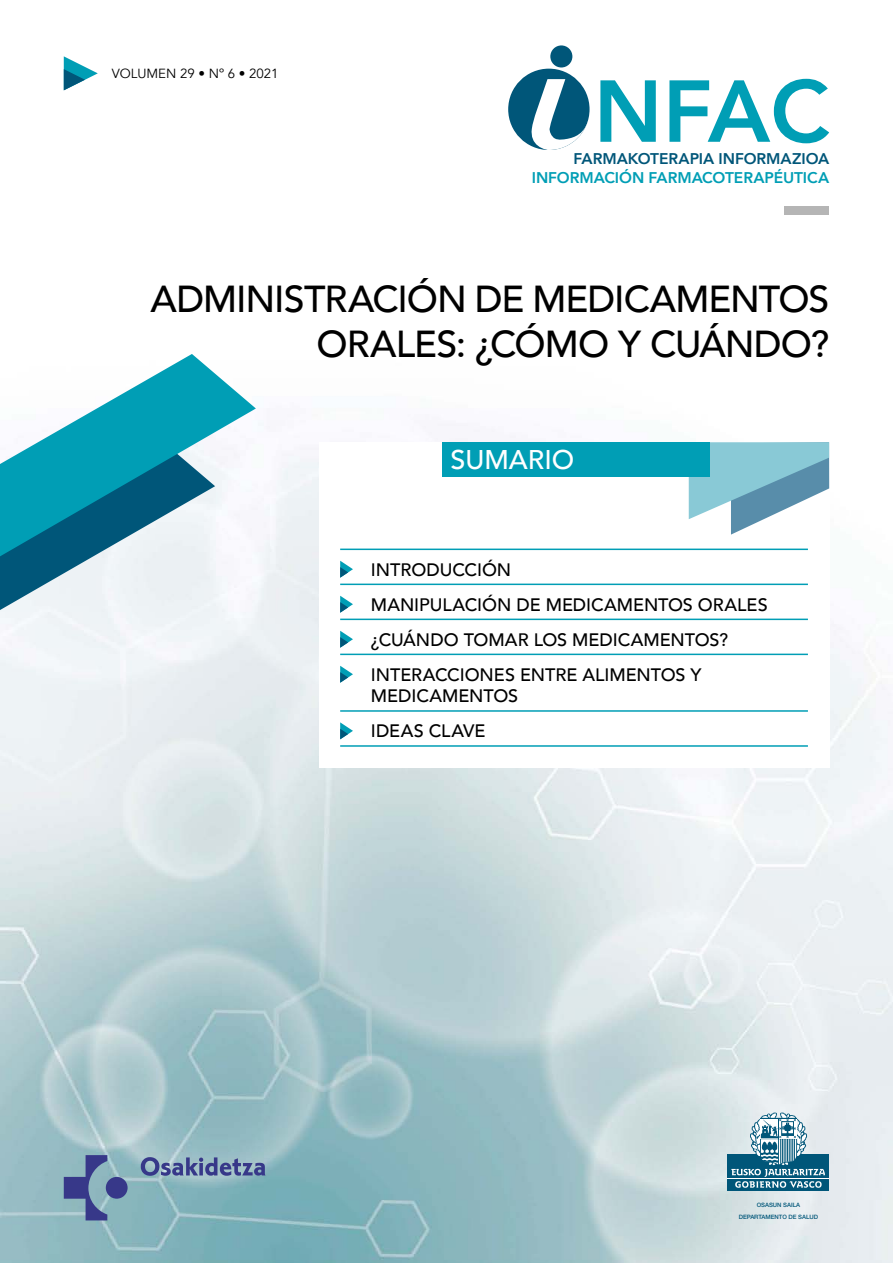
<style>
.page{position:relative;width:893px;height:1263px;background:#fff}
.page>*{position:absolute;margin:0;border:0;box-sizing:border-box;transform-origin:0 0}
.TITULO_PRINCIPAL{font:500 37.5px/45px "Avenir";letter-spacing:-.025em;color:#000;text-align:right}
.t1{font:500 27px "Avenir";color:#fff}
.SUMARIO{font:500 18px/21.6px "Avenir";letter-spacing:-.005em;color:#000}
.t2{font:800 15.45px "Avenir";letter-spacing:-.005em;color:#009eb5}
.t3{font:800 15.45px "Avenir";letter-spacing:-.005em;color:#005679}
.t4{font:13.2px "Avenir";color:#000}
.t5{font:500 6px/12px "Helvetica Neue";color:#005679;text-align:center}
</style>
<div class="page">
<img style="left:0;top:45px;width:893px;height:1218px">
<svg style="left:64px;top:56px;width:34px;height:34px"></svg>
<div style="left:784px;top:207px;width:45px;height:8px;background:#b5b5b5"></div>
<div style="left:508px;top:69px;width:82px;height:81px;background:#005679;border-radius:50%"></div>
<svg style="left:530px;top:79px;width:60px;height:71px"></svg>
<div style="left:550px;top:45px;width:22px;height:22px;background:#005679;border-radius:50%"></div>
<svg style="left:600px;top:80px;width:56px;height:62px"></svg>
<svg style="left:669px;top:79px;width:160px;height:64px"></svg>
<svg style="left:64px;top:1155px;width:43px;height:65px;background:#6c83a9"></svg>
<div style="left:106px;top:1177px;width:22px;height:22px;background:#373889;border-radius:50%"></div>
<svg style="left:141px;top:1157px;width:125px;height:19px;background:#7284ac"></svg>
<div style="left:728px;top:1154px;width:101px;height:37px;background:#005679"></div>
<hr style="left:728px;top:1178px;width:101px;height:1px;background:#fff">
<svg style="left:731px;top:1112px;width:94px;height:76px"></svg>
<svg style="left:0;top:556px;width:215px;height:54px;background:#b9d0da"></svg>
<svg style="left:0;top:354px;width:256px;height:202px"></svg>
<div style="left:319px;top:442px;width:510px;height:326px;background:#fff"></div>
<hr style="left:340px;top:549px;width:468px;height:1px;background:#009eb5">
<hr style="left:340px;top:584px;width:468px;height:1px;background:#009eb5">
<hr style="left:340px;top:619px;width:468px;height:1px;background:#009eb5">
<hr style="left:340px;top:654px;width:468px;height:1px;background:#009eb5">
<hr style="left:340px;top:710px;width:468px;height:2px;background:#009eb5">
<hr style="left:340px;top:745px;width:468px;height:2px;background:#009eb5">
<svg style="left:340px;top:561px;width:13px;height:17px"></svg>
<svg style="left:340px;top:596px;width:13px;height:17px"></svg>
<svg style="left:340px;top:631px;width:13px;height:17px"></svg>
<svg style="left:340px;top:666px;width:13px;height:17px"></svg>
<svg style="left:340px;top:722px;width:13px;height:17px"></svg>
<svg style="left:689px;top:442px;width:140px;height:93px"></svg>
<div style="left:442px;top:442px;width:268px;height:35px;background:#009eb5"></div>
<p class="t4" style="left:112px;top:66px;width:168px">VOLUMEN 29 • Nº 6 • 2021</p>
<p class="t3" style="left:574px;top:147px;width:257px">FARMAKOTERAPIA INFORMAZIOA</p>
<p class="t2" style="left:532px;top:165px;width:299px">INFORMACIÓN FARMACOTERAPÉUTICA</p>
<p class="TITULO_PRINCIPAL" style="left:151px;top:274px;width:680px">ADMINISTRACIÓN DE MEDICAMENTOS<br>ORALES: ¿CÓMO Y CUÁNDO?</p>
<p class="t1" style="left:451px;top:436px;width:125px">SUMARIO</p>
<p class="SUMARIO" style="left:371px;top:558px;width:142px">INTRODUCCIÓN</p>
<p class="SUMARIO" style="left:371px;top:593px;width:398px">MANIPULACIÓN DE MEDICAMENTOS ORALES</p>
<p class="SUMARIO" style="left:371px;top:628px;width:359px">¿CUÁNDO TOMAR LOS MEDICAMENTOS?</p>
<p class="SUMARIO" style="left:371px;top:663px;width:332px">INTERACCIONES ENTRE ALIMENTOS Y<br>MEDICAMENTOS</p>
<p class="SUMARIO" style="left:371px;top:719px;width:116px">IDEAS CLAVE</p>
<p class="t5" style="left:739px;top:1198px;width:81px">OSASUN SAILA<br>DEPARTAMENTO DE SALUD</p>
</div>
